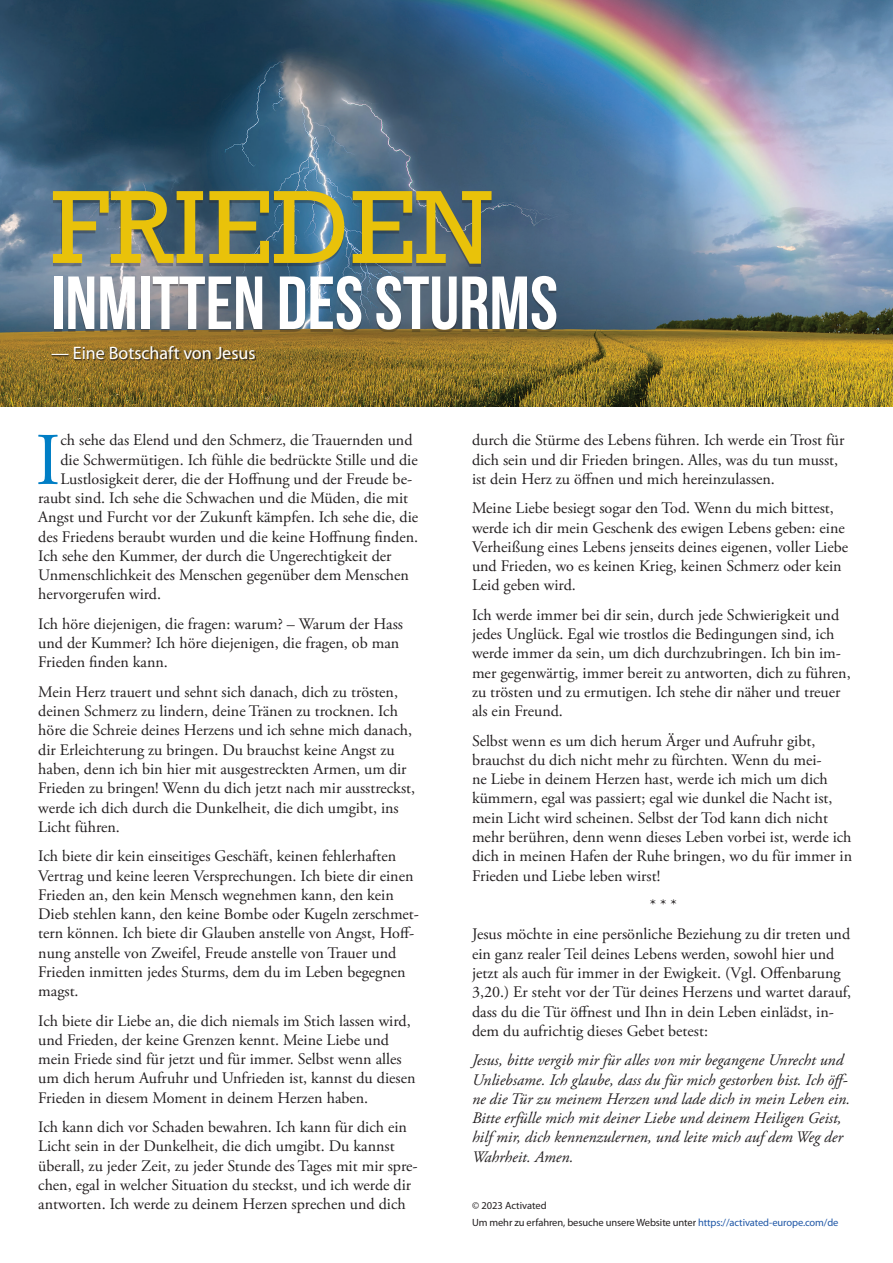
<style>
.page{position:relative;width:893px;height:1263px;background:#fff}
.page>*{position:absolute;margin:0;border:0;box-sizing:border-box;transform-origin:0 0}
.t1{font:105.75px "Rockwell Std";color:#e9c20a}
.t2{font:700 75px "Bebas Neue";color:#fff}
.Normal__Web{font:74.1px "Adobe Garamond Pro";color:#007ec5}
.Normal__Web-2{font:18px "Myriad Pro";color:#fff}
.Normal__Web-3{font:16.05px/19.2px "Adobe Garamond Pro";color:#231f20}
.t3{font:italic 16.05px/19.2px "Adobe Garamond Pro";color:#231f20}
.t4{font:10.5px "Myriad Pro";letter-spacing:-.01em;color:#231f20}
.s1{color:#1e56a6}
</style>
<div class="page">
<img style="left:0;top:0;width:893px;height:407px">
<div style="left:54px;top:278px;width:502px;height:54px;background:#231f20;opacity:.33"></div>
<div style="left:53px;top:194px;width:439px;height:73px;background:#231f20;opacity:.33"></div>
<div style="left:53px;top:347px;width:203px;height:14px;background:#231f20;opacity:.75"></div>
<p class="t1" style="left:51px;top:166px;width:442px">FRIEDEN</p>
<p class="t2" style="left:51px;top:262px;width:508px">INMITTEN DES STURMS</p>
<p class="Normal__Web-2" style="left:51px;top:342px;width:206px">— Eine Botschaft von Jesus</p>
<p class="Normal__Web" style="left:35px;top:416px;width:27px">I</p>
<p class="Normal__Web-3" style="left:60px;top:431px;width:354px">ch sehe das Elend und den Schmerz, die Trauernden und</p>
<p class="Normal__Web-3" style="left:60px;top:450px;width:359px">die Schwermütigen. Ich fühle die bedrückte Stille und die</p>
<p class="Normal__Web-3" style="left:60px;top:470px;width:353px">Lustlosigkeit derer, die der Hoffnung und der Freude be-</p>
<p class="Normal__Web-3" style="left:38px;top:489px;width:371px">raubt sind. Ich sehe die Schwachen und die Müden, die mit</p>
<p class="Normal__Web-3" style="left:38px;top:508px;width:381px">Angst und Furcht vor der Zukunft kämpfen. Ich sehe die, die</p>
<p class="Normal__Web-3" style="left:38px;top:528px;width:381px">des Friedens beraubt wurden und die keine Hoffnung finden.</p>
<p class="Normal__Web-3" style="left:38px;top:547px;width:355px">Ich sehe den Kummer, der durch die Ungerechtigkeit der</p>
<p class="Normal__Web-3" style="left:38px;top:566px;width:372px">Unmenschlichkeit des Menschen gegenüber dem Menschen</p>
<p class="Normal__Web-3" style="left:38px;top:585px;width:124px">hervorgerufen wird.</p>
<p class="Normal__Web-3" style="left:38px;top:615px;width:366px">Ich höre diejenigen, die fragen: warum? – Warum der Hass und der Kummer? Ich höre diejenigen, die fragen, ob man<br>Frieden finden kann.</p>
<p class="Normal__Web-3" style="left:38px;top:683px;width:378px">Mein Herz trauert und sehnt sich danach, dich zu trösten, deinen Schmerz zu lindern, deine Tränen zu trocknen. Ich höre die Schreie deines Herzens und ich sehne mich danach, dir Erleichterung zu bringen. Du brauchst keine Angst zu haben, denn ich bin hier mit ausgestreckten Armen, um dir Frieden zu bringen! Wenn du dich jetzt nach mir ausstreckst, werde ich dich durch die Dunkelheit, die dich umgibt, ins Licht führen.</p>
<p class="Normal__Web-3" style="left:38px;top:847px;width:382px">Ich biete dir kein einseitiges Geschäft, keinen fehlerhaften Vertrag und keine leeren Versprechungen. Ich biete dir einen Frieden an, den kein Mensch wegnehmen kann, den kein Dieb stehlen kann, den keine Bombe oder Kugeln zerschmet&shy;tern können. Ich biete dir Glauben anstelle von Angst, Hoff&shy;nung anstelle von Zweifel, Freude anstelle von Trauer und Frieden inmitten jedes Sturms, dem du im Leben begegnen magst.</p>
<p class="Normal__Web-3" style="left:38px;top:1011px;width:379px">Ich biete dir Liebe an, die dich niemals im Stich lassen wird, und Frieden, der keine Grenzen kennt. Meine Liebe und mein Friede sind für jetzt und für immer. Selbst wenn alles um dich herum Aufruhr und Unfrieden ist, kannst du diesen Frieden in diesem Moment in deinem Herzen haben.</p>
<p class="Normal__Web-3" style="left:38px;top:1118px;width:381px">Ich kann dich vor Schaden bewahren. Ich kann für dich ein Licht sein in der Dunkelheit, die dich umgibt. Du kannst überall, zu jeder Zeit, zu jeder Stunde des Tages mit mir spre&shy;chen, egal in welcher Situation du steckst, und ich werde dir antworten. Ich werde zu deinem Herzen sprechen und dich</p>
<p class="Normal__Web-3" style="left:472px;top:431px;width:374px">durch die Stürme des Lebens führen. Ich werde ein Trost für dich sein und dir Frieden bringen. Alles, was du tun musst, ist dein Herz zu öffnen und mich hereinzulassen.</p>
<p class="Normal__Web-3" style="left:472px;top:499px;width:378px">Meine Liebe besiegt sogar den Tod. Wenn du mich bittest, werde ich dir mein Geschenk des ewigen Lebens geben: eine Verheißung eines Lebens jenseits deines eigenen, voller Liebe und Frieden, wo es keinen Krieg, keinen Schmerz oder kein Leid geben wird.</p>
<p class="Normal__Web-3" style="left:472px;top:606px;width:380px">Ich werde immer bei dir sein, durch jede Schwierigkeit und jedes Unglück. Egal wie trostlos die Bedingungen sind, ich werde immer da sein, um dich durchzubringen. Ich bin im&shy;mer gegenwärtig, immer bereit zu antworten, dich zu führen, zu trösten und zu ermutigen. Ich stehe dir näher und treuer als ein Freund.</p>
<p class="Normal__Web-3" style="left:472px;top:731px;width:382px">Selbst wenn es um dich herum Ärger und Aufruhr gibt, brauchst du dich nicht mehr zu fürchten. Wenn du mei-<br>ne Liebe in deinem Herzen hast, werde ich mich um dich kümmern, egal was passiert; egal wie dunkel die Nacht ist, mein Licht wird scheinen. Selbst der Tod kann dich nicht mehr berühren, denn wenn dieses Leben vorbei ist, werde ich dich in meinen Hafen der Ruhe bringen, wo du für immer in Frieden und Liebe leben wirst!</p>
<p class="Normal__Web-3" style="left:650px;top:896px;width:28px">* * *</p>
<p class="Normal__Web-3" style="left:472px;top:925px;width:381px">Jesus möchte in eine persönliche Beziehung zu dir treten und ein ganz realer Teil deines Lebens werden, sowohl hier und jetzt als auch für immer in der Ewigkeit. (Vgl. Offenbarung 3,20.) Er steht vor der Tür deines Herzens und wartet darauf, dass du die Tür öffnest und Ihn in dein Leben einlädst, in&shy;dem du aufrichtig dieses Gebet betest:</p>
<p class="t3" style="left:472px;top:1051px;width:380px">Jesus, bitte vergib mir für alles von mir begangene Unrecht und Unliebsame. Ich glaube, dass du für mich gestorben bist. Ich öff&shy;ne die Tür zu meinem Herzen und lade dich in mein Leben ein.<br>Bitte erfülle mich mit deiner Liebe und deinem Heiligen Geist, hilf mir, dich kennenzulernen, und leite mich auf dem Weg der Wahrheit. Amen.</p>
<p class="t4" style="left:472px;top:1199px;width:76px">© 2023 Activated</p>
<p class="t4" style="left:472px;top:1216px;width:368px">Um mehr zu erfahren, besuche unsere Website unter <span class="s1">https://activated-europe.com/de</span></p>
</div>
